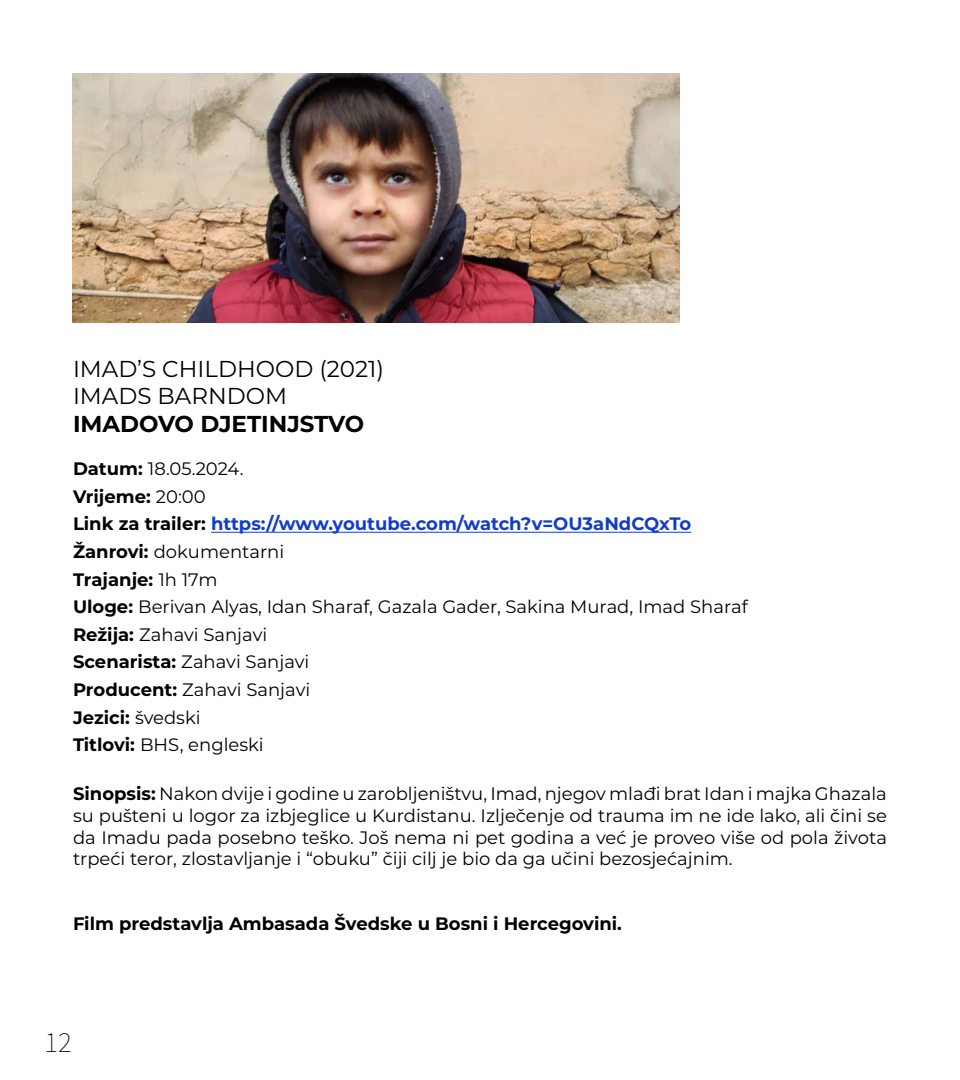
<style>
.page{position:relative;width:960px;height:1080px;background:#fff}
.page>*{position:absolute;margin:0;border:0;box-sizing:border-box;transform-origin:0 0}
.t1{font:200 29px "Source Sans Pro";color:#000}
.t2{font:23px/27.6px "Montserrat";color:#000}
.t3{font:700 23px "Montserrat";color:#000}
.t4{font:18px/27.6px "Montserrat";color:#000}
.t5{font:700 18px "Montserrat";color:#000}
.s1{font-weight:700}
.s2{font-weight:700;color:#113ccc}
</style>
<div class="page">
<hr style="left:211px;top:532px;width:480px;height:1px;background:#113ccc">
<img style="left:72px;top:73px;width:608px;height:250px">
<p class="t2" style="left:73px;top:354px;width:313px">IMAD’S CHILDHOOD (2021)<br>IMADS BARNDOM</p>
<p class="t3" style="left:73px;top:407px;width:293px">IMADOVO DJETINJSTVO</p>
<p class="t4" style="left:73px;top:454px;width:676px"><span class="s1">Datum:</span> 18.05.2024.<br><span class="s1">Vrijeme:</span> 20:00<br><span class="s1">Link za trailer:</span> <span class="s2">https://www.youtube.com/watch?v=OU3aNdCQxTo<br></span><span class="s1">Žanrovi:</span> dokumentarni<br><span class="s1">Trajanje:</span> 1h 17m<br><span class="s1">Uloge:</span> Berivan Alyas, Idan Sharaf, Gazala Gader, Sakina Murad, Imad Sharaf<br><span class="s1">Režija:</span> Zahavi Sanjavi<br><span class="s1">Scenarista:</span> Zahavi Sanjavi<br><span class="s1">Producent:</span> Zahavi Sanjavi<br><span class="s1">Jezici:</span> švedski<br><span class="s1">Titlovi:</span> BHS, engleski</p>
<p class="t4" style="left:73px;top:783px;width:816px;line-height:21.6px;text-align:justify"><span class="s1">Sinopsis:</span> Nakon dvije i godine u zarobljeništvu, Imad, njegov mlađi brat Idan i majka Ghazala su pušteni u logor za izbjeglice u Kurdistanu. Izlječenje od trauma im ne ide lako, ali čini se da Imadu pada posebno teško. Još nema ni pet godina a već je proveo više od pola života trpeći teror, zlostavljanje i “obuku” čiji cilj je bio da ga učini bezosjećajnim.</p>
<p class="t5" style="left:73px;top:911px;width:551px">Film predstavlja Ambasada Švedske u Bosni i Hercegovini.</p>
<h1 class="t1" style="left:45px;top:1025px;width:29px">12</h1>
</div>
